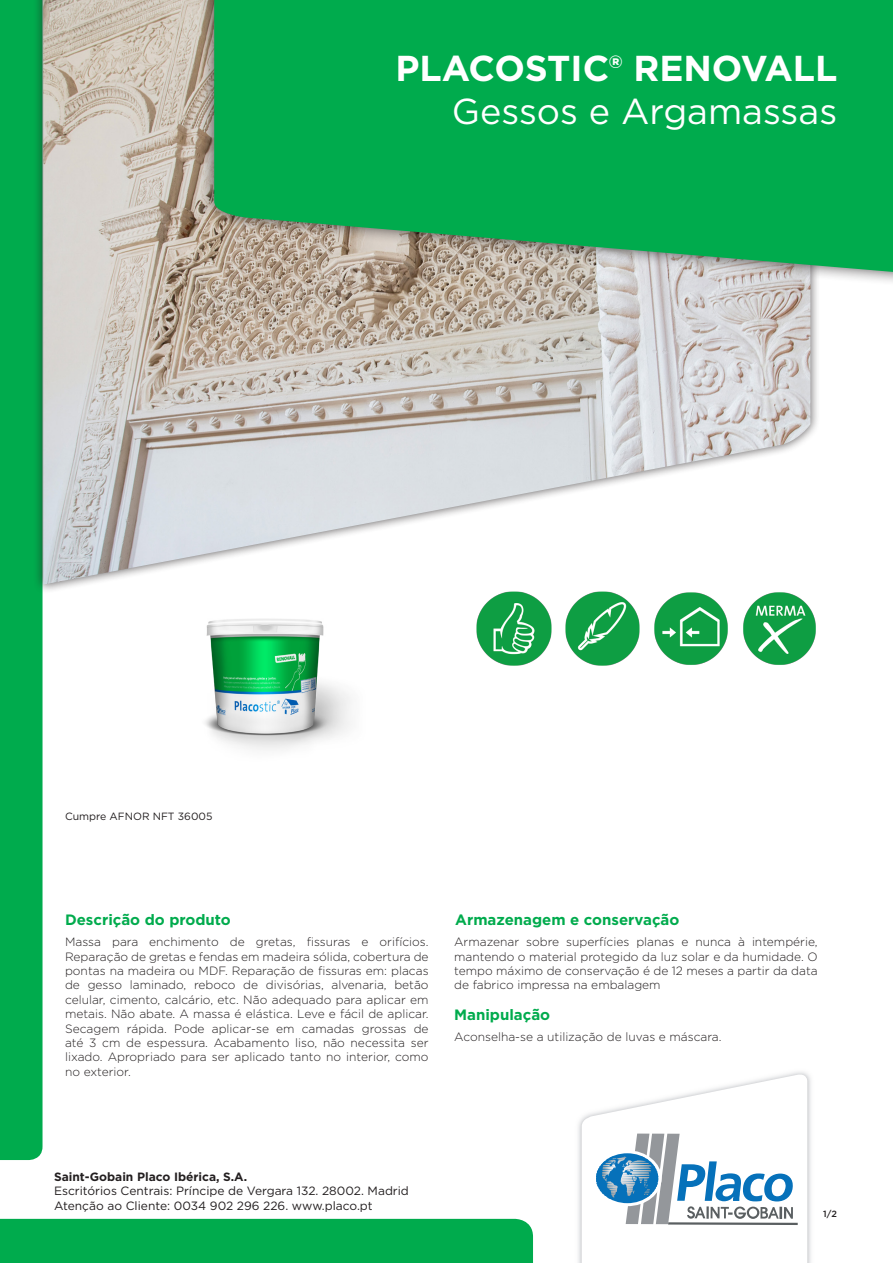
<style>
.page{position:relative;width:893px;height:1263px;background:#fff}
.page>*{position:absolute;margin:0;border:0;box-sizing:border-box;transform-origin:0 0}
.Product_Name_Big{font:700 36px "Gotham";color:#fff}
.Category_description{font:36px "Gotham";color:#fff}
.All_Titles{font:700 15px "Gotham";color:#00ab4d}
.All_Attribute_Values{font:300 12px/14.4px "Gotham";color:#231f20;text-align:justify}
.t1{font:12px/14.4px "Gotham";color:#231f20}
.t2{font:700 12px "Gotham";color:#231f20}
.GIB-Year_of_CE{font:10.5px "Gotham";color:#231f20}
.t3{font:500 9px "Gotham";color:#231f20}
</style>
<div class="page">
<div style="left:0;top:0;width:43px;height:1160px;background:#00ab4d"></div>
<div style="left:0;top:1219px;width:533px;height:44px;background:#00ab4d"></div>
<img style="left:578px;top:1072px;width:233px;height:191px">
<svg style="left:582px;top:1073px;width:225px;height:190px"></svg>
<div style="left:33px;top:0;width:788px;height:594px;background:#231f20;opacity:.75"></div>
<img style="left:43px;top:0;width:767px;height:585px">
<img style="left:139px;top:590px;width:252px;height:160px">
<img style="left:476px;top:590px;width:76px;height:76px">
<img style="left:564px;top:590px;width:77px;height:76px">
<img style="left:653px;top:590px;width:76px;height:75px">
<img style="left:741px;top:590px;width:77px;height:75px">
<div style="left:200px;top:0;width:693px;height:287px;background:#231f20;opacity:.75"></div>
<svg style="left:214px;top:0;width:679px;height:273px;background:#13aa55"></svg>
<p class="Product_Name_Big" style="left:395px;top:45px;width:443px">PLACOSTIC® RENOVALL</p>
<p class="Category_description" style="left:452px;top:89px;width:387px">Gessos e Argamassas</p>
<p class="GIB-Year_of_CE" style="left:65px;top:810px;width:149px">Cumpre AFNOR NFT 36005</p>
<p class="All_Titles" style="left:65px;top:910px;width:167px">Descrição do produto</p>
<p class="All_Attribute_Values" style="left:65px;top:934px;width:365px">Massa para enchimento de gretas, fissuras e orifícios.<br>Reparação de gretas e fendas em madeira sólida, cobertura de pontas na madeira ou MDF. Reparação de fissuras em: placas de gesso laminado, reboco de divisórias, alvenaria, betão celular, cimento, calcário, etc. Não adequado para aplicar em metais. Não abate. A massa é elástica. Leve e fácil de aplicar.<br>Secagem rápida. Pode aplicar-se em camadas grossas de até 3 cm de espessura. Acabamento liso, não necessita ser lixado. Apropriado para ser aplicado tanto no interior, como no exterior.</p>
<p class="All_Titles" style="left:455px;top:910px;width:226px">Armazenagem e conservação</p>
<p class="All_Attribute_Values" style="left:454px;top:934px;width:365px">Armazenar sobre superfícies planas e nunca à intempérie, mantendo o material protegido da luz solar e da humidade. O tempo máximo de conservação é de 12 meses a partir da data de fabrico impressa na embalagem</p>
<p class="All_Titles" style="left:454px;top:1005px;width:98px">Manipulação</p>
<p class="All_Attribute_Values" style="left:454px;top:1029px;width:269px">Aconselha-se a utilização de luvas e máscara.</p>
<p class="t2" style="left:54px;top:1168px;width:195px">Saint-Gobain Placo Ibérica, S.A.</p>
<p class="t1" style="left:54px;top:1183px;width:356px">Escritórios Centrais: Príncipe de Vergara 132. 28002. Madrid<br>Atenção ao Cliente: 0034 902 296 226. www.placo.pt</p>
<p class="t3" style="left:823px;top:1208px;width:15px">1/2</p>
</div>
